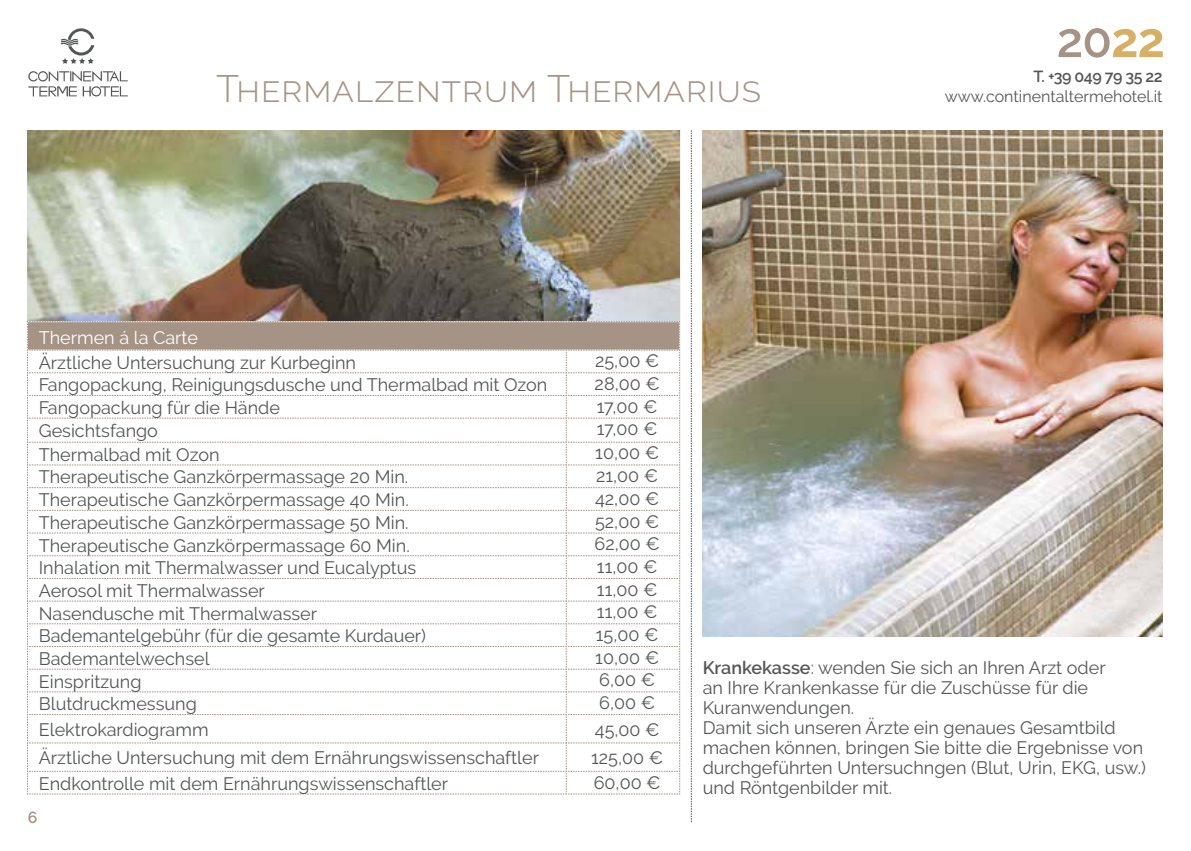
<style>
.page{position:relative;width:1191px;height:851px;background:#fff}
.page>*{position:absolute;margin:0;border:0;box-sizing:border-box;transform-origin:0 0}
.t1{font:300 38px "Raleway";letter-spacing:.01em;color:#a59485}
.t2{font:18px/20px "Raleway";color:#545656}
.t3{font:18px "Raleway";color:#fff}
.t4{font:16px "Raleway";color:#545656}
.t5{font:600 16px "Raleway";letter-spacing:-.03em;color:#545656}
.t6{font:600 16px "Raleway";color:#a59485}
.s1{font-weight:600}
</style>
<div class="page">
<svg style="left:28px;top:71px;width:100px;height:25px"></svg>
<svg style="left:61px;top:28px;width:33px;height:36px"></svg>
<svg style="left:1058px;top:28px;width:104px;height:30px"></svg>
<svg style="left:27px;top:130px;width:653px;height:664px"></svg>
<svg style="left:691px;top:130px;width:1px;height:692px"></svg>
<img style="left:28px;top:130px;width:651px;height:191px">
<img style="left:702px;top:130px;width:460px;height:506px">
<h1 class="t1" style="left:216px;top:67px;width:547px">Thermalzentrum Thermarius</h1>
<p class="t5" style="left:1033px;top:67px;width:131px">T. +39 049 79 35 22</p>
<p class="t4" style="left:944px;top:87px;width:219px">www.continentaltermehotel.it</p>
<p class="t3" style="left:39px;top:327px;width:161px">Thermen á la Carte</p>
<p class="t2" style="left:39px;top:352px;width:319px">Ärztliche Untersuchung zur Kurbeginn</p>
<p class="t2" style="left:595px;top:351px;width:66px">25,00 €</p>
<p class="t2" style="left:39px;top:375px;width:510px">Fangopackung, Reinigungsdusche und Thermalbad mit Ozon</p>
<p class="t2" style="left:594px;top:373px;width:67px">28,00 €</p>
<p class="t2" style="left:39px;top:397px;width:243px">Fangopackung für die Hände</p>
<p class="t2" style="left:597px;top:396px;width:62px">17,00 €</p>
<p class="t2" style="left:39px;top:421px;width:121px">Gesichtsfango</p>
<p class="t2" style="left:597px;top:419px;width:62px">17,00 €</p>
<p class="t2" style="left:39px;top:444px;width:182px">Thermalbad mit Ozon</p>
<p class="t2" style="left:595px;top:443px;width:65px">10,00 €</p>
<p class="t2" style="left:39px;top:467px;width:371px">Therapeutische Ganzkörpermassage 20 Min.</p>
<p class="t2" style="left:596px;top:465px;width:64px">21,00 €</p>
<p class="t2" style="left:39px;top:489px;width:371px">Therapeutische Ganzkörpermassage 40 Min.</p>
<p class="t2" style="left:595px;top:488px;width:66px">42,00 €</p>
<p class="t2" style="left:39px;top:512px;width:371px">Therapeutische Ganzkörpermassage 50 Min.</p>
<p class="t2" style="left:595px;top:511px;width:66px">52,00 €</p>
<p class="t2" style="left:39px;top:535px;width:372px">Therapeutische Ganzkörpermassage 60 Min.</p>
<p class="t2" style="left:594px;top:533px;width:67px">62,00 €</p>
<p class="t2" style="left:39px;top:557px;width:379px">Inhalation mit Thermalwasser und Eucalyptus</p>
<p class="t2" style="left:597px;top:556px;width:62px">11,00 €</p>
<p class="t2" style="left:39px;top:580px;width:228px">Aerosol mit Thermalwasser</p>
<p class="t2" style="left:597px;top:579px;width:62px">11,00 €</p>
<p class="t2" style="left:39px;top:603px;width:280px">Nasendusche mit Thermalwasser</p>
<p class="t2" style="left:597px;top:602px;width:62px">11,00 €</p>
<p class="t2" style="left:39px;top:626px;width:389px">Bademantelgebühr (für die gesamte Kurdauer)</p>
<p class="t2" style="left:596px;top:624px;width:64px">15,00 €</p>
<p class="t2" style="left:39px;top:648px;width:172px">Bademantelwechsel</p>
<p class="t2" style="left:595px;top:647px;width:65px">10,00 €</p>
<p class="t2" style="left:39px;top:671px;width:104px">Einspritzung</p>
<p class="t2" style="left:599px;top:670px;width:57px">6,00 €</p>
<p class="t2" style="left:39px;top:694px;width:159px">Blutdruckmessung</p>
<p class="t2" style="left:599px;top:692px;width:57px">6,00 €</p>
<p class="t2" style="left:39px;top:719px;width:171px">Elektrokardiogramm</p>
<p class="t2" style="left:595px;top:719px;width:66px">45,00 €</p>
<p class="t2" style="left:39px;top:747px;width:502px">Ärztliche Untersuchung mit dem Ernährungswissenschaftler</p>
<p class="t2" style="left:591px;top:747px;width:73px">125,00 €</p>
<p class="t2" style="left:39px;top:773px;width:411px">Endkontrolle mit dem Ernährungswissenschaftler</p>
<p class="t2" style="left:594px;top:772px;width:68px">60,00 €</p>
<p class="t6" style="left:28px;top:807px;width:11px">6</p>
<p class="t2" style="left:702px;top:657px;width:445px"><span class="s1">Krankekasse</span>: wenden Sie sich an Ihren Arzt oder<br>an Ihre Krankenkasse für die Zuschüsse für die Kuranwendungen.<br>Damit sich unseren Ärzte ein genaues Gesamtbild machen können, bringen Sie bitte die Ergebnisse von durchgeführten Untersuchngen (Blut, Urin, EKG, usw.) und Röntgenbilder mit.</p>
</div>
